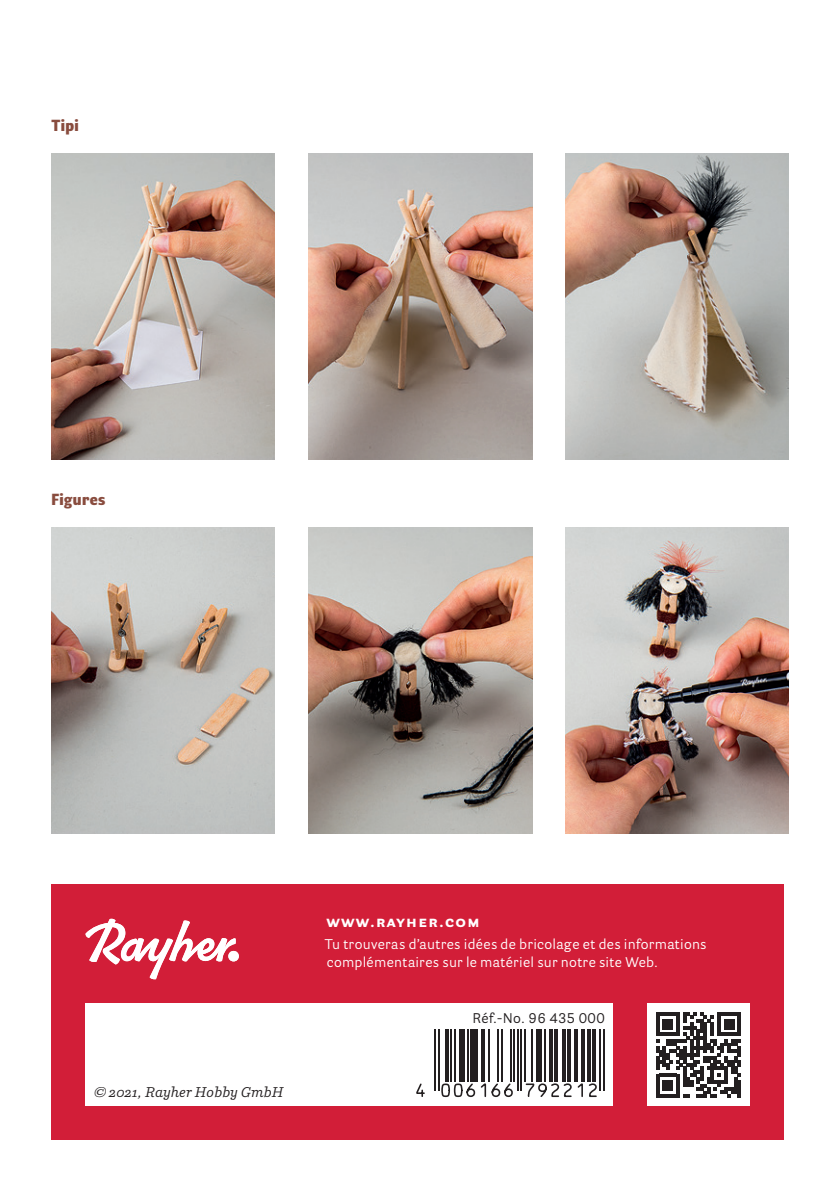
<style>
.page{position:relative;width:840px;height:1191px;background:#fff}
.page>*{position:absolute;margin:0;border:0;box-sizing:border-box;transform-origin:0 0}
.t1{font:700 16px "Parry Grotesque Pro";letter-spacing:.08em;color:#fff}
.t2{font:900 16px "Parry Grot Con Pro";letter-spacing:.02em;color:#894c3e}
.t3{font:14px/18px "Parry Grotesque Pro";letter-spacing:.02em;color:#fff}
.t4{font:italic 14px "Parry Pro";letter-spacing:.01em;color:#231f20}
.t5{font:14px "Parry Grotesque Pro";letter-spacing:.02em;color:#231f20}
</style>
<div class="page">
<img style="left:51px;top:153px;width:223px;height:306px">
<img style="left:51px;top:527px;width:223px;height:306px">
<img style="left:308px;top:153px;width:223px;height:306px">
<img style="left:308px;top:527px;width:223px;height:306px">
<img style="left:565px;top:153px;width:223px;height:306px">
<img style="left:565px;top:527px;width:223px;height:306px">
<div style="left:51px;top:884px;width:732px;height:256px;background:#d21e38"></div>
<div style="left:85px;top:1003px;width:528px;height:103px;background:#fff"></div>
<div style="left:228px;top:951px;width:11px;height:10px;background:#fff;border-radius:50%"></div>
<svg style="left:85px;top:918px;width:151px;height:61px"></svg>
<div style="left:228px;top:951px;width:10px;height:10px;background:#fff;border-radius:50%"></div>
<div style="left:647px;top:1003px;width:102px;height:103px;background:#fff"></div>
<svg style="left:656px;top:1012px;width:84px;height:85px"></svg>
<hr style="left:434px;top:1029px;width:2px;height:61px;background:#231f20">
<hr style="left:437px;top:1029px;width:2px;height:61px;background:#231f20">
<hr style="left:445px;top:1029px;width:3px;height:52px;background:#231f20">
<hr style="left:450px;top:1029px;width:2px;height:52px;background:#231f20">
<hr style="left:454px;top:1029px;width:1px;height:52px;background:#231f20">
<div style="left:459px;top:1029px;width:5px;height:52px;background:#231f20"></div>
<hr style="left:466px;top:1029px;width:2px;height:52px;background:#231f20">
<div style="left:470px;top:1029px;width:7px;height:52px;background:#231f20"></div>
<svg style="left:481px;top:1029px;width:3px;height:52px"></svg>
<hr style="left:488px;top:1029px;width:1px;height:52px;background:#231f20">
<hr style="left:497px;top:1029px;width:1px;height:52px;background:#231f20">
<hr style="left:500px;top:1029px;width:2px;height:52px;background:#231f20">
<hr style="left:509px;top:1029px;width:2px;height:52px;background:#231f20">
<hr style="left:513px;top:1029px;width:2px;height:52px;background:#231f20">
<hr style="left:516px;top:1029px;width:2px;height:61px;background:#231f20">
<hr style="left:520px;top:1029px;width:2px;height:61px;background:#231f20">
<hr style="left:523px;top:1029px;width:2px;height:52px;background:#231f20">
<hr style="left:531px;top:1029px;width:1px;height:52px;background:#231f20">
<div style="left:536px;top:1029px;width:5px;height:52px;background:#231f20"></div>
<hr style="left:543px;top:1029px;width:2px;height:52px;background:#231f20">
<hr style="left:549px;top:1029px;width:3px;height:52px;background:#231f20">
<hr style="left:554px;top:1029px;width:4px;height:52px;background:#231f20">
<svg style="left:562px;top:1029px;width:3px;height:52px"></svg>
<svg style="left:567px;top:1029px;width:3px;height:52px"></svg>
<hr style="left:574px;top:1029px;width:3px;height:52px;background:#231f20">
<hr style="left:581px;top:1029px;width:3px;height:52px;background:#231f20">
<svg style="left:587px;top:1029px;width:3px;height:52px"></svg>
<hr style="left:592px;top:1029px;width:3px;height:52px;background:#231f20">
<hr style="left:599px;top:1029px;width:2px;height:61px;background:#231f20">
<hr style="left:602px;top:1029px;width:2px;height:61px;background:#231f20">
<svg style="left:416px;top:1082px;width:181px;height:15px"></svg>
<p class="t2" style="left:51px;top:114px;width:29px">Tipi</p>
<p class="t2" style="left:51px;top:488px;width:56px">Figures</p>
<p class="t4" style="left:94px;top:1082px;width:191px">© 2021, Rayher Hobby GmbH</p>
<p class="t1" style="left:326px;top:910px;width:155px">www.rayher.com</p>
<p class="t3" style="left:325px;top:935px;width:383px">Tu trouveras d’autres idées de bricolage et des informations complémentaires sur le matériel sur notre site Web.</p>
<p class="t5" style="left:472px;top:1008px;width:134px">Réf.-No. 96 435 000</p>
</div>
